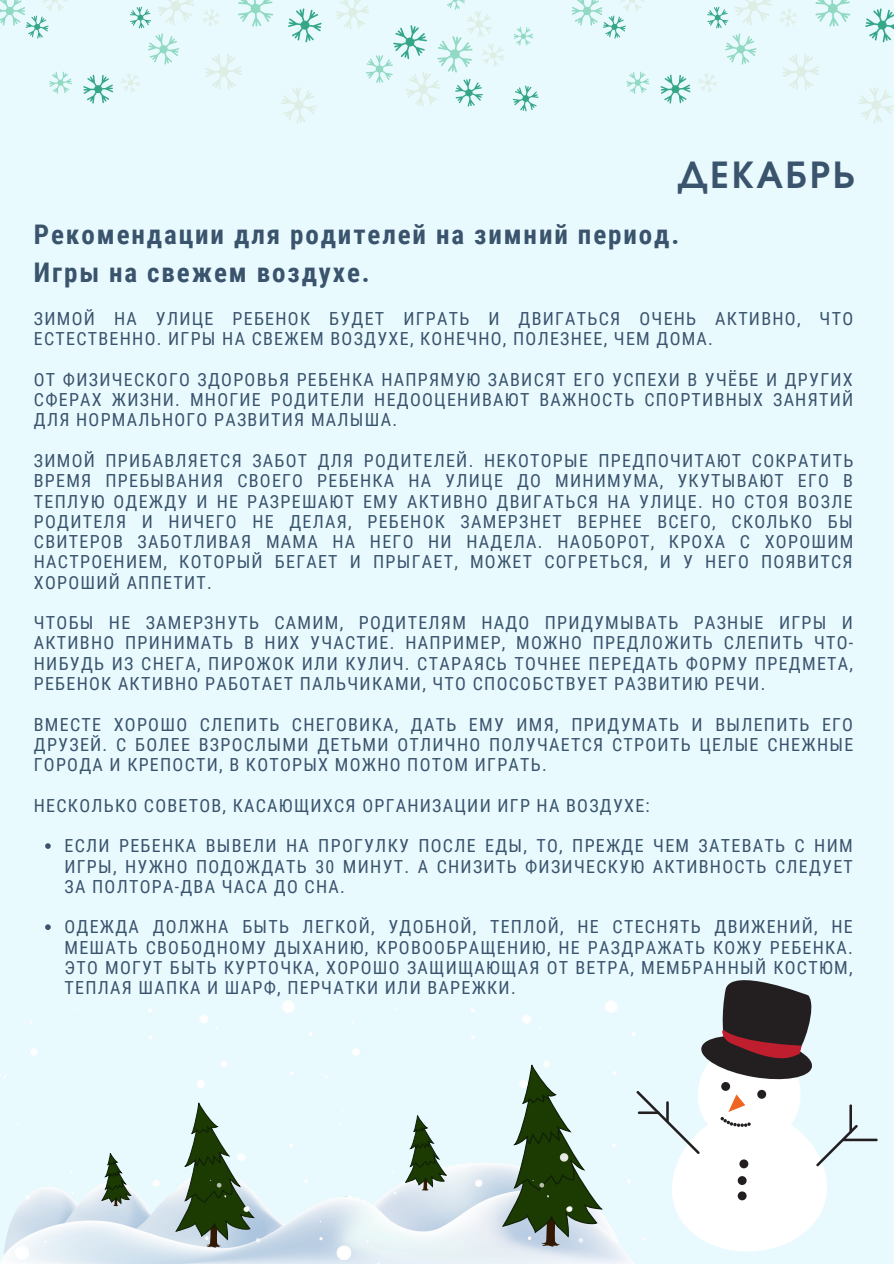
<style>
.page{position:relative;width:894px;height:1264px;background:#fff}
.page>*{position:absolute;margin:0;border:0;box-sizing:border-box;transform-origin:0 0}
.t1{font:700 36px "Evolventa";letter-spacing:.07em;color:#3a546d}
.t2{font:700 27px "Roboto Condensed";letter-spacing:.07em;color:#3a546d}
.t3{font:18px/20.2px "Roboto Condensed";letter-spacing:.07em;color:#3a546d;text-align:justify}
</style>
<div class="page">
<div style="left:0;top:0;width:893px;height:1263px;background:#e9faff"></div>
<svg style="left:0;top:0;width:501px;height:111px"></svg>
<svg style="left:502px;top:0;width:391px;height:111px"></svg>
<div style="left:697px;top:1043px;width:103px;height:102px;background:#fff;border-radius:50%"></div>
<svg style="left:699px;top:980px;width:113px;height:102px"></svg>
<svg style="left:721px;top:1081px;width:9px;height:9px"></svg>
<svg style="left:645px;top:1090px;width:213px;height:161px"></svg>
<hr style="left:841px;top:1138px;width:36px;height:3px;background:#231f20;border-radius:2px">
<hr style="left:849px;top:1103px;width:2px;height:30px;background:#231f20;border-radius:2px">
<div style="left:739px;top:1159px;width:9px;height:9px;background:#231f20;border-radius:50%"></div>
<div style="left:737px;top:1176px;width:9px;height:8px;background:#231f20;border-radius:50%"></div>
<div style="left:737px;top:1191px;width:9px;height:9px;background:#231f20;border-radius:50%"></div>
<svg style="left:45px;top:843px;width:6px;height:5px"></svg>
<svg style="left:45px;top:924px;width:6px;height:6px"></svg>
<img style="left:0;top:1000px;width:645px;height:263px">
<p class="t1" style="left:677px;top:159px;width:179px">ДЕКАБРЬ</p>
<p class="t2" style="left:34px;top:219px;width:646px">Рекомендации для родителей на зимний период.</p>
<p class="t2" style="left:34px;top:257px;width:337px">Игры на свежем воздухе.</p>
<p class="t3" style="left:34px;top:309px;width:820px">ЗИМОЙ НА УЛИЦЕ РЕБЕНОК БУДЕТ ИГРАТЬ И ДВИГАТЬСЯ ОЧЕНЬ АКТИВНО, ЧТО<br>ЕСТЕСТВЕННО. ИГРЫ НА СВЕЖЕМ ВОЗДУХЕ, КОНЕЧНО, ПОЛЕЗНЕЕ, ЧЕМ ДОМА.</p>
<p class="t3" style="left:34px;top:369px;width:820px">ОТ ФИЗИЧЕСКОГО ЗДОРОВЬЯ РЕБЕНКА НАПРЯМУЮ ЗАВИСЯТ ЕГО УСПЕХИ В УЧЁБЕ И ДРУГИХ СФЕРАХ ЖИЗНИ. МНОГИЕ РОДИТЕЛИ НЕДООЦЕНИВАЮТ ВАЖНОСТЬ СПОРТИВНЫХ ЗАНЯТИЙ ДЛЯ НОРМАЛЬНОГО РАЗВИТИЯ МАЛЫША.</p>
<p class="t3" style="left:34px;top:451px;width:820px">ЗИМОЙ ПРИБАВЛЯЕТСЯ ЗАБОТ ДЛЯ РОДИТЕЛЕЙ. НЕКОТОРЫЕ ПРЕДПОЧИТАЮТ СОКРАТИТЬ ВРЕМЯ ПРЕБЫВАНИЯ СВОЕГО РЕБЕНКА НА УЛИЦЕ ДО МИНИМУМА, УКУТЫВАЮТ ЕГО В ТЕПЛУЮ ОДЕЖДУ И НЕ РАЗРЕШАЮТ ЕМУ АКТИВНО ДВИГАТЬСЯ НА УЛИЦЕ. НО СТОЯ ВОЗЛЕ РОДИТЕЛЯ И НИЧЕГО НЕ ДЕЛАЯ, РЕБЕНОК ЗАМЕРЗНЕТ ВЕРНЕЕ ВСЕГО, СКОЛЬКО БЫ СВИТЕРОВ ЗАБОТЛИВАЯ МАМА НА НЕГО НИ НАДЕЛА. НАОБОРОТ, КРОХА С ХОРОШИМ НАСТРОЕНИЕМ, КОТОРЫЙ БЕГАЕТ И ПРЫГАЕТ, МОЖЕТ СОГРЕТЬСЯ, И У НЕГО ПОЯВИТСЯ ХОРОШИЙ АППЕТИТ.</p>
<p class="t3" style="left:34px;top:613px;width:820px">ЧТОБЫ НЕ ЗАМЕРЗНУТЬ САМИМ, РОДИТЕЛЯМ НАДО ПРИДУМЫВАТЬ РАЗНЫЕ ИГРЫ И АКТИВНО ПРИНИМАТЬ В НИХ УЧАСТИЕ. НАПРИМЕР, МОЖНО ПРЕДЛОЖИТЬ СЛЕПИТЬ ЧТО-НИБУДЬ ИЗ СНЕГА, ПИРОЖОК ИЛИ КУЛИЧ. СТАРАЯСЬ ТОЧНЕЕ ПЕРЕДАТЬ ФОРМУ ПРЕДМЕТА, РЕБЕНОК АКТИВНО РАБОТАЕТ ПАЛЬЧИКАМИ, ЧТО СПОСОБСТВУЕТ РАЗВИТИЮ РЕЧИ.</p>
<p class="t3" style="left:34px;top:714px;width:820px">ВМЕСТЕ ХОРОШО СЛЕПИТЬ СНЕГОВИКА, ДАТЬ ЕМУ ИМЯ, ПРИДУМАТЬ И ВЫЛЕПИТЬ ЕГО ДРУЗЕЙ. С БОЛЕЕ ВЗРОСЛЫМИ ДЕТЬМИ ОТЛИЧНО ПОЛУЧАЕТСЯ СТРОИТЬ ЦЕЛЫЕ СНЕЖНЫЕ ГОРОДА И КРЕПОСТИ, В КОТОРЫХ МОЖНО ПОТОМ ИГРАТЬ.</p>
<p class="t3" style="left:34px;top:795px;width:617px">НЕСКОЛЬКО СОВЕТОВ, КАСАЮЩИХСЯ ОРГАНИЗАЦИИ ИГР НА ВОЗДУХЕ:</p>
<p class="t3" style="left:64px;top:836px;width:789px">ЕСЛИ РЕБЕНКА ВЫВЕЛИ НА ПРОГУЛКУ ПОСЛЕ ЕДЫ, ТО, ПРЕЖДЕ ЧЕМ ЗАТЕВАТЬ С НИМ ИГРЫ, НУЖНО ПОДОЖДАТЬ 30 МИНУТ. А СНИЗИТЬ ФИЗИЧЕСКУЮ АКТИВНОСТЬ СЛЕДУЕТ ЗА ПОЛТОРА-ДВА ЧАСА ДО СНА.</p>
<p class="t3" style="left:64px;top:917px;width:789px">ОДЕЖДА ДОЛЖНА БЫТЬ ЛЕГКОЙ, УДОБНОЙ, ТЕПЛОЙ, НЕ СТЕСНЯТЬ ДВИЖЕНИЙ, НЕ МЕШАТЬ СВОБОДНОМУ ДЫХАНИЮ, КРОВООБРАЩЕНИЮ, НЕ РАЗДРАЖАТЬ КОЖУ РЕБЕНКА.<br>ЭТО МОГУТ БЫТЬ КУРТОЧКА, ХОРОШО ЗАЩИЩАЮЩАЯ ОТ ВЕТРА, МЕМБРАННЫЙ КОСТЮМ, ТЕПЛАЯ ШАПКА И ШАРФ, ПЕРЧАТКИ ИЛИ ВАРЕЖКИ.</p>
</div>
